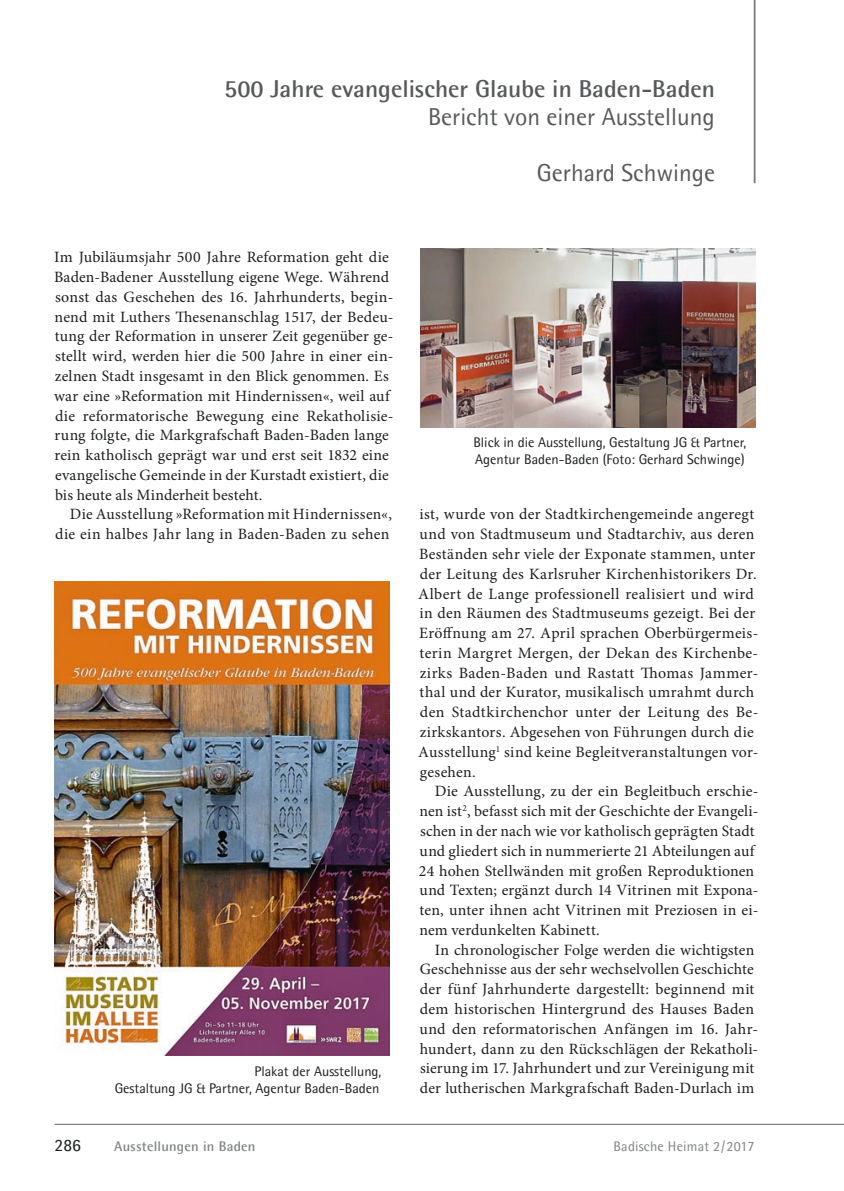
<style>
.page{position:relative;width:844px;height:1191px;background:#fff}
.page>*{position:absolute;margin:0;border:0;box-sizing:border-box;transform-origin:0 0}
.t1{font:700 24.5px/28px "Agfa Rotis Semisans";color:#57585a;text-align:right}
.t2{font:24.5px "Agfa Rotis Semisans";color:#57585a}
.t3{font:17.5px "Agfa Rotis Semisans";color:#1d1e1f}
.t4{font:15.75px "Minion Pro";letter-spacing:.015em;color:#1d1e1f}
.t5{font:14px/16.8px "Agfa Rotis Semisans";color:#1d1e1f;text-align:right}
.t6{font:700 14px "Agfa Rotis Semisans";letter-spacing:.015em;color:#808285}
.t7{font:14px "Agfa Rotis Semisans";letter-spacing:.015em;color:#808285}
.s1{font-weight:400}
</style>
<div class="page">
<hr style="left:55px;top:1124px;width:788px;height:1px;background:#636366">
<hr style="left:753px;top:0;width:2px;height:183px;background:#757679">
<img style="left:55px;top:582px;width:334px;height:473px">
<img style="left:420px;top:248px;width:335px;height:179px">
<p class="t1" style="left:224px;top:74px;width:492px">500 Jahre evangelischer Glaube in Baden-Baden<br><span class="s1">Bericht von einer Ausstellung</span></p>
<p class="t2" style="left:536px;top:158px;width:180px">Gerhard Schwinge</p>
<p class="t4" style="left:54px;top:251px;width:336px">Im Jubiläumsjahr 500 Jahre Reformation geht die</p>
<p class="t4" style="left:54px;top:271px;width:336px">Baden-Badener Ausstellung eigene Wege. Während</p>
<p class="t4" style="left:55px;top:290px;width:339px">sonst das Geschehen des 16. Jahrhunderts, begin-</p>
<p class="t4" style="left:55px;top:310px;width:340px">nend mit Luthers Thesenanschlag 1517, der Bedeu-</p>
<p class="t4" style="left:55px;top:330px;width:340px">tung der Reformation in unserer Zeit gegenüber ge-</p>
<p class="t4" style="left:55px;top:350px;width:339px">stellt wird, werden hier die 500 Jahre in einer ein-</p>
<p class="t4" style="left:55px;top:370px;width:335px">zelnen Stadt insgesamt in den Blick genommen. Es</p>
<p class="t4" style="left:54px;top:389px;width:337px">war eine »Reformation mit Hindernissen«, weil auf</p>
<p class="t4" style="left:55px;top:409px;width:340px">die reformatorische Bewegung eine Rekatholisie-</p>
<p class="t4" style="left:55px;top:429px;width:336px">rung folgte, die Markgrafschaft Baden-Baden lange</p>
<p class="t4" style="left:55px;top:449px;width:336px">rein katholisch geprägt war und erst seit 1832 eine</p>
<p class="t4" style="left:55px;top:468px;width:335px">evangelische Gemeinde in der Kurstadt existiert, die</p>
<p class="t4" style="left:55px;top:488px;width:209px">bis heute als Minderheit besteht.</p>
<p class="t4" style="left:70px;top:508px;width:323px">Die Ausstellung »Reformation mit Hindernissen«,</p>
<p class="t4" style="left:55px;top:528px;width:336px">die ein halbes Jahr lang in Baden-Baden zu sehen</p>
<p class="t5" style="left:115px;top:1062px;width:268px">Plakat der Ausstellung,<br>Gestaltung JG &amp; Partner, Agentur Baden-Baden</p>
<p class="t5" style="left:473px;top:434px;width:274px;text-align:left">Blick in die Ausstellung, Gestaltung JG &amp; Partner,<br>Agentur Baden-Baden (Foto: Gerhard Schwinge)</p>
<p class="t4" style="left:419px;top:508px;width:336px">ist, wurde von der Stadtkirchengemeinde angeregt</p>
<p class="t4" style="left:419px;top:528px;width:336px">und von Stadtmuseum und Stadtarchiv, aus deren</p>
<p class="t4" style="left:419px;top:547px;width:337px">Beständen sehr viele der Exponate stammen, unter</p>
<p class="t4" style="left:420px;top:567px;width:338px">der Leitung des Karlsruher Kirchenhistorikers Dr.</p>
<p class="t4" style="left:418px;top:587px;width:337px">Albert de Lange professionell realisiert und wird</p>
<p class="t4" style="left:419px;top:607px;width:337px">in den Räumen des Stadtmuseums gezeigt. Bei der</p>
<p class="t4" style="left:419px;top:627px;width:340px">Eröffnung am 27. April sprachen Oberbürgermeis-</p>
<p class="t4" style="left:419px;top:646px;width:340px">terin Margret Mergen, der Dekan des Kirchenbe-</p>
<p class="t4" style="left:419px;top:666px;width:340px">zirks Baden-Baden und Rastatt Thomas Jammer-</p>
<p class="t4" style="left:419px;top:686px;width:336px">thal und der Kurator, musikalisch umrahmt durch</p>
<p class="t4" style="left:420px;top:706px;width:340px">den Stadtkirchenchor unter der Leitung des Be-</p>
<p class="t4" style="left:419px;top:725px;width:335px">zirkskantors. Abgesehen von Führungen durch die</p>
<p class="t4" style="left:418px;top:745px;width:341px">Ausstellung<sup>1</sup> sind keine Begleitveranstaltungen vor-</p>
<p class="t4" style="left:420px;top:765px;width:57px">gesehen.</p>
<p class="t4" style="left:435px;top:785px;width:325px">Die Ausstellung, zu der ein Begleitbuch erschie-</p>
<p class="t4" style="left:419px;top:805px;width:340px">nen ist<sup>2</sup>, befasst sich mit der Geschichte der Evangeli-</p>
<p class="t4" style="left:420px;top:824px;width:336px">schen in der nach wie vor katholisch geprägten Stadt</p>
<p class="t4" style="left:419px;top:844px;width:336px">und gliedert sich in nummerierte 21 Abteilungen auf</p>
<p class="t4" style="left:419px;top:864px;width:337px">24 hohen Stellwänden mit großen Reproduktionen</p>
<p class="t4" style="left:419px;top:884px;width:340px">und Texten; ergänzt durch 14 Vitrinen mit Expona-</p>
<p class="t4" style="left:419px;top:903px;width:340px">ten, unter ihnen acht Vitrinen mit Preziosen in ei-</p>
<p class="t4" style="left:419px;top:923px;width:182px">nem verdunkelten Kabinett.</p>
<p class="t4" style="left:434px;top:943px;width:321px">In chronologischer Folge werden die wichtigsten</p>
<p class="t4" style="left:419px;top:963px;width:335px">Geschehnisse aus der sehr wechselvollen Geschichte</p>
<p class="t4" style="left:420px;top:983px;width:336px">der fünf Jahrhunderte dargestellt: beginnend mit</p>
<p class="t4" style="left:420px;top:1002px;width:335px">dem historischen Hintergrund des Hauses Baden</p>
<p class="t4" style="left:419px;top:1022px;width:340px">und den reformatorischen Anfängen im 16. Jahr-</p>
<p class="t4" style="left:419px;top:1042px;width:340px">hundert, dann zu den Rückschlägen der Rekatholi-</p>
<p class="t4" style="left:420px;top:1062px;width:336px">sierung im 17. Jahrhundert und zur Vereinigung mit</p>
<p class="t4" style="left:420px;top:1081px;width:336px">der lutherischen Markgrafschaft Baden-Durlach im</p>
<p class="t3" style="left:55px;top:1134px;width:28px">286</p>
<p class="t6" style="left:114px;top:1137px;width:143px">Ausstellungen in Baden</p>
<p class="t7" style="left:613px;top:1137px;width:142px">Badische Heimat 2 / 2017</p>
</div>
